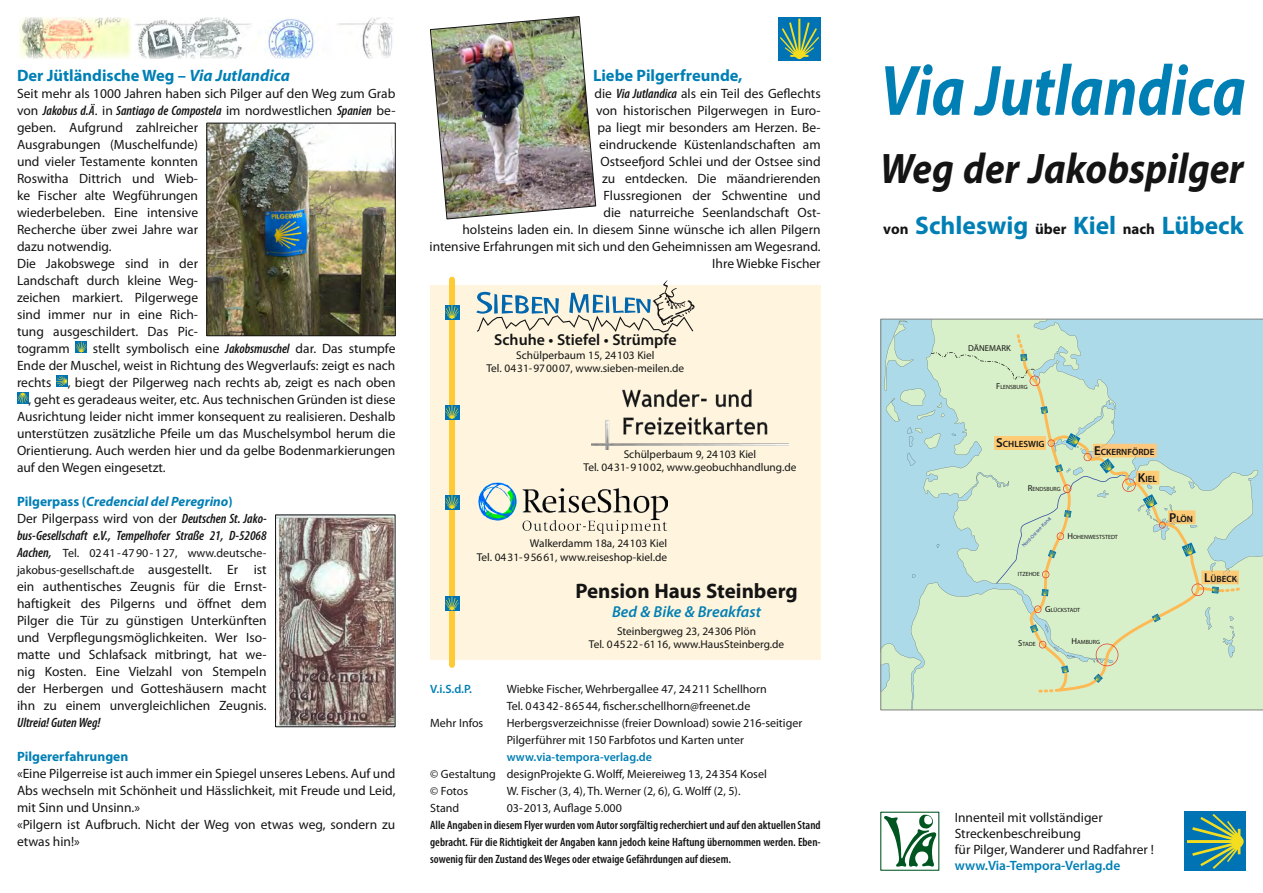
<style>
.page{position:relative;width:1263px;height:893px;background:#fff}
.page>*{position:absolute;margin:0;border:0;box-sizing:border-box;transform-origin:0 0}
.t1{font:italic 700 72px "Myriad Pro";color:#007fb5;scale:.83 1}
.t2{font:italic 700 42.9px "Myriad Pro";color:#141414;scale:.91 1}
.t3{font:700 25.5px "Myriad Pro";color:#007fb5}
.t4{font:700 21px "Myriad Pro";color:#141414}
.t5{font:700 16.5px "Myriad Pro";color:#007fb5}
.t6{font:600 15.9px "Myriad Pro";color:#141414}
.t7{font:italic 600 15.9px "Myriad Pro";color:#007fb5}
.t8{font:13.5px/17px "Myriad Pro";color:#141414}
.t9{font:italic 600 condensed 13.5px/17px "Myriad Pro";color:#141414}
.t10{font:600 13.5px "Myriad Pro";color:#007fb5}
.t11{font:700 13.5px "Myriad Pro";color:#007fb5}
.t12{font:12px/17px "Myriad Pro";color:#141414}
.t13{font:600 condensed 12px/17px "Myriad Pro";color:#141414;text-align:justify}
.t14{font:600 12px "Myriad Pro";color:#007fb5}
.t15{font:11.4px/13.6px "Myriad Pro";color:#141414;text-align:center}
.t16{font:600 9px "Myriad Pro";color:#141414}
.t17{font:8.7px "Myriad Pro";color:#141414}
.t18{font:6px "Myriad Pro";color:#141414}
.t19{font:5.1px "Myriad Pro";color:#2c46a2}
.s1{font-style:italic}
.s2{font-weight:600;font-style:italic;font-stretch:condensed}
.s3{font-weight:700;font-style:normal;font-stretch:normal;color:#007fb5}
.s4{font-weight:700;font-stretch:normal;color:#007fb5}
.s5{font-weight:400;font-style:normal;font-stretch:normal}
.s6{font-weight:600;font-style:italic;font-stretch:condensed;font-size:13.5px}
.s7{font-size:13.5px}
.s8{font-size:15px;color:#141414}
.s9{font-size:8.7px}
.s10{font-size:12.9px}
</style>
<div class="page">
<svg style="left:881px;top:319px;width:382px;height:391px"></svg>
<div style="left:1185px;top:812px;width:61px;height:59px;background:#0073b4"></div>
<svg style="left:1187px;top:814px;width:57px;height:55px"></svg>
<svg style="left:884px;top:814px;width:52px;height:53px"></svg>
<div style="left:76px;top:341px;width:11px;height:12px;background:#0073b4"></div>
<svg style="left:76px;top:342px;width:11px;height:10px"></svg>
<div style="left:56px;top:375px;width:12px;height:12px;background:#0073b4"></div>
<svg style="left:56px;top:376px;width:11px;height:11px"></svg>
<div style="left:17px;top:392px;width:11px;height:12px;background:#0073b4"></div>
<svg style="left:17px;top:393px;width:11px;height:10px"></svg>
<img style="left:209px;top:125px;width:184px;height:209px">
<div style="left:207px;top:123px;width:188px;height:213px;border:1px solid #141414"></div>
<img style="left:19px;top:17px;width:374px;height:42px">
<img style="left:277px;top:516px;width:116px;height:209px">
<div style="left:275px;top:514px;width:120px;height:213px;border:1px solid #141414"></div>
<div style="left:778px;top:17px;width:43px;height:44px;background:#0073b4"></div>
<svg style="left:780px;top:19px;width:39px;height:40px"></svg>
<img style="left:430px;top:16px;width:166px;height:203px">
<div style="left:430px;top:285px;width:391px;height:374px;background:#fff5de"></div>
<svg style="left:476px;top:280px;width:219px;height:53px"></svg>
<img style="left:478px;top:483px;width:189px;height:51px">
<img style="left:591px;top:389px;width:198px;height:60px">
<div style="left:449px;top:280px;width:6px;height:385px;background:#feca35"></div>
<svg style="left:445px;top:305px;width:14px;height:14px"></svg>
<div style="left:445px;top:405px;width:14px;height:15px;background:#0073b4"></div>
<svg style="left:445px;top:405px;width:14px;height:14px"></svg>
<svg style="left:445px;top:495px;width:14px;height:14px"></svg>
<div style="left:445px;top:596px;width:14px;height:15px;background:#0073b4"></div>
<svg style="left:445px;top:596px;width:14px;height:14px"></svg>
<p class="t5" style="left:17px;top:64px;width:274px">Der Jütländische Weg – <span class="s1">Via Jutlandica</span></p>
<p class="t8" style="left:17px;top:85px;width:380px">Seit mehr als 1000 Jahren haben sich Pilger auf den Weg zum Grab von <span class="s2">Jakobus d.Ä</span>. in <span class="s2">Santiago de Compostela</span> im nordwestlichen <span class="s2">Spanien</span> be&shy;geben. Aufgrund zahlreicher<br>Ausgrabungen (Muschelfunde)<br>und vieler Testamente konnten<br>Roswitha Dittrich und Wieb-<br>ke Fischer alte Wegführungen<br>wiederbeleben. Eine intensive<br>Recherche über zwei Jahre war<br>dazu notwendig.<br>Die Jakobswege sind in der<br>Landschaft durch kleine Weg-<br>zeichen markiert. Pilgerwege<br>sind immer nur in eine Rich-<br>tung ausgeschildert. Das Pic-<br>togramm</p>
<p class="t8" style="left:93px;top:340px;width:304px">stellt symbolisch eine <span class="s2">Jakobsmuschel</span> dar. Das stumpfe</p>
<p class="t8" style="left:17px;top:357px;width:380px">Ende der Muschel, weist in Richtung des Wegverlaufs: zeigt es nach</p>
<p class="t8" style="left:17px;top:374px;width:380px">rechts , biegt der Pilgerweg nach rechts ab, zeigt es nach oben</p>
<p class="t8" style="left:28px;top:391px;width:368px">, geht es geradeaus weiter, etc. Aus technischen Gründen ist diese</p>
<p class="t8" style="left:17px;top:408px;width:380px">Ausrichtung leider nicht immer konsequent zu realisieren. Deshalb</p>
<p class="t8" style="left:17px;top:425px;width:380px">unterstützen zusätzliche Pfeile um das Muschelsymbol herum die</p>
<p class="t8" style="left:17px;top:442px;width:380px">Orientierung. Auch werden hier und da gelbe Bodenmarkierungen</p>
<p class="t8" style="left:17px;top:459px;width:150px">auf den Wegen eingesetzt.</p>
<p class="t9" style="left:17px;top:493px;width:251px"><span class="s3">Pilgerpass (</span><span class="s4">Credencial del Peregrino</span><span class="s3">)<br></span><span class="s5">Der Pilgerpass wird von der</span> Deutschen St. Jako&shy;bus-Gesellschaft e.V., Tempelhofer Straße 21, D-52068</p>
<p class="t12" style="left:17px;top:544px;width:251px"><span class="s6">Aachen,</span> Tel. 0241-4790-127, www.deutsche&shy;jakobus-gesellschaft.de <span class="s7">ausgestellt. Er ist</span></p>
<p class="t8" style="left:17px;top:578px;width:251px;text-align:justify">ein authentisches Zeugnis für die Ernst&shy;haftigkeit des Pilgerns und öffnet dem Pilger die Tür zu günstigen Unterkünften und Verpflegungsmöglichkeiten. Wer Iso&shy;matte und Schlafsack mitbringt, hat we&shy;nig Kosten. Eine Vielzahl von Stempeln der Herbergen und Gotteshäusern macht ihn zu einem unvergleichlichen Zeugnis.</p>
<p class="t9" style="left:17px;top:714px;width:85px">Ultreia! Guten Weg!</p>
<p class="t11" style="left:17px;top:748px;width:113px">Pilgererfahrungen</p>
<p class="t8" style="left:17px;top:765px;width:380px">«Eine Pilgerreise ist auch immer ein Spiegel unseres Lebens. Auf und Abs wechseln mit Schönheit und Hässlichkeit, mit Freude und Leid, mit Sinn und Unsinn.»<br>«Pilgern ist Aufbruch. Nicht der Weg von etwas weg, sondern zu etwas hin!»</p>
<p class="t5" style="left:593px;top:64px;width:151px">Liebe Pilgerfreunde,</p>
<p class="t8" style="left:429px;top:85px;width:393px;text-align:right">die <span class="s2">Via Jutlandica</span> als ein Teil des Geflechts<br>von historischen Pilgerwegen in Euro-<br>pa liegt mir besonders am Herzen. Be-<br>eindruckende Küstenlandschaften am<br>Ostseefjord Schlei und der Ostsee sind<br>zu entdecken. Die mäandrierenden<br>Flussregionen der Schwentine und<br>die naturreiche Seenlandschaft Ost-<br>holsteins laden ein. In diesem Sinne wünsche ich allen Pilgern intensive Erfahrungen mit sich und den Geheimnissen am Wegesrand.<br>Ihre Wiebke Fischer</p>
<p class="t6" style="left:494px;top:330px;width:184px">Schuhe • Stiefel • Strümpfe</p>
<p class="t15" style="left:486px;top:348px;width:199px">Schülperbaum 15, 24103 Kiel<br>Tel. 0431-970007, www.sieben-meilen.de</p>
<p class="t15" style="left:583px;top:447px;width:214px">Schülperbaum 9, 24103 Kiel<br>Tel. 0431-91002, www.geobuchhandlung.de</p>
<p class="t15" style="left:477px;top:536px;width:192px;text-align:right">Walkerdamm 18a, 24103 Kiel<br>Tel. 0431-95661, www.reiseshop-kiel.de</p>
<h3 class="t4" style="left:575px;top:577px;width:224px">Pension Haus Steinberg</h3>
<p class="t7" style="left:612px;top:601px;width:150px">Bed &amp; Bike &amp; Breakfast</p>
<p class="t15" style="left:589px;top:624px;width:197px">Steinbergweg 23, 24306 Plön<br>Tel. 04522-6116, www.HausSteinberg.de</p>
<p class="t14" style="left:430px;top:681px;width:43px">V.i.S.d.P.</p>
<p class="t12" style="left:507px;top:680px;width:262px">Wiebke Fischer, Wehrbergallee 47, 24211 Schellhorn<br>Tel. 04342-86544, fischer.schellhorn@freenet.de</p>
<p class="t12" style="left:430px;top:714px;width:55px">Mehr Infos</p>
<p class="t12" style="left:507px;top:714px;width:297px">Herbergsverzeichnisse (freier Download) sowie 216-seitiger<br>Pilgerführer mit 150 Farbfotos und Karten unter</p>
<p class="t14" style="left:507px;top:749px;width:147px">www.via-tempora-verlag.de</p>
<p class="t12" style="left:430px;top:765px;width:338px">© Gestaltung designProjekte G. Wolff, Meiereiweg 13, 24354 Kosel © Fotos</p>
<p class="t12" style="left:507px;top:782px;width:235px">W. Fischer (3, 4), Th. Werner (2, 6), G. Wolff (2, 5).</p>
<h1 class="t1" style="left:880px;top:44px;width:442px">Via Jutlandica</h1>
<h2 class="t2" style="left:880px;top:140px;width:401px">Weg der Jakobspilger</h2>
<h3 class="t3" style="left:883px;top:209px;width:362px"><span class="s8">von</span> Schleswig <span class="s8">über</span> Kiel <span class="s8">nach</span> Lübeck</h3>
<p class="t17" style="left:968px;top:343px;width:44px">DÄNEMARK</p>
<p class="t18" style="left:996px;top:383px;width:33px"><span class="s9">F</span>LENSBURG</p>
<p class="t16" style="left:996px;top:438px;width:50px"><span class="s10">S</span>CHLESWIG</p>
<p class="t16" style="left:1094px;top:446px;width:62px"><span class="s10">E</span>CKERNFÖRDE</p>
<p class="t16" style="left:1138px;top:473px;width:21px"><span class="s10">K</span>IEL</p>
<p class="t18" style="left:1028px;top:485px;width:34px"><span class="s9">R</span>ENDSBURG</p>
<p class="t19" style="left:1020px;top:544px;width:41px;rotate:-46deg">Nord-Ostsee-Kanal</p>
<p class="t18" style="left:1067px;top:533px;width:52px"><span class="s9">H</span>OHENWESTSTEDT</p>
<p class="t18" style="left:1018px;top:571px;width:23px">ITZEHOE</p>
<p class="t18" style="left:1045px;top:606px;width:37px"><span class="s9">G</span>LÜCKSTADT</p>
<p class="t18" style="left:1018px;top:640px;width:19px"><span class="s9">S</span>TADE</p>
<p class="t18" style="left:1071px;top:638px;width:30px"><span class="s9">H</span>AMBURG</p>
<p class="t16" style="left:1169px;top:513px;width:25px"><span class="s10">P</span>LÖN</p>
<p class="t16" style="left:1204px;top:573px;width:34px"><span class="s10">L</span>ÜBECK</p>
<p class="t12" style="left:430px;top:799px;width:31px">Stand</p>
<p class="t12" style="left:507px;top:799px;width:117px">03-2013, Auflage 5.000</p>
<p class="t13" style="left:430px;top:816px;width:392px">Alle Angaben in diesem Flyer wurden vom Autor sorgfältig recherchiert und auf den aktuellen Stand gebracht. Für die Richtigkeit der Angaben kann jedoch keine Haftung übernommen werden. Eben&shy;sowenig für den Zustand des Weges oder etwaige Gefährdungen auf diesem.</p>
<p class="t8" style="left:955px;top:809px;width:201px;line-height:16.2px">Innenteil mit vollständiger<br>Streckenbeschreibung<br>für Pilger, Wanderer und Radfahrer !</p>
<p class="t10" style="left:955px;top:857px;width:167px">www.Via-Tempora-Verlag.de</p>
</div>
